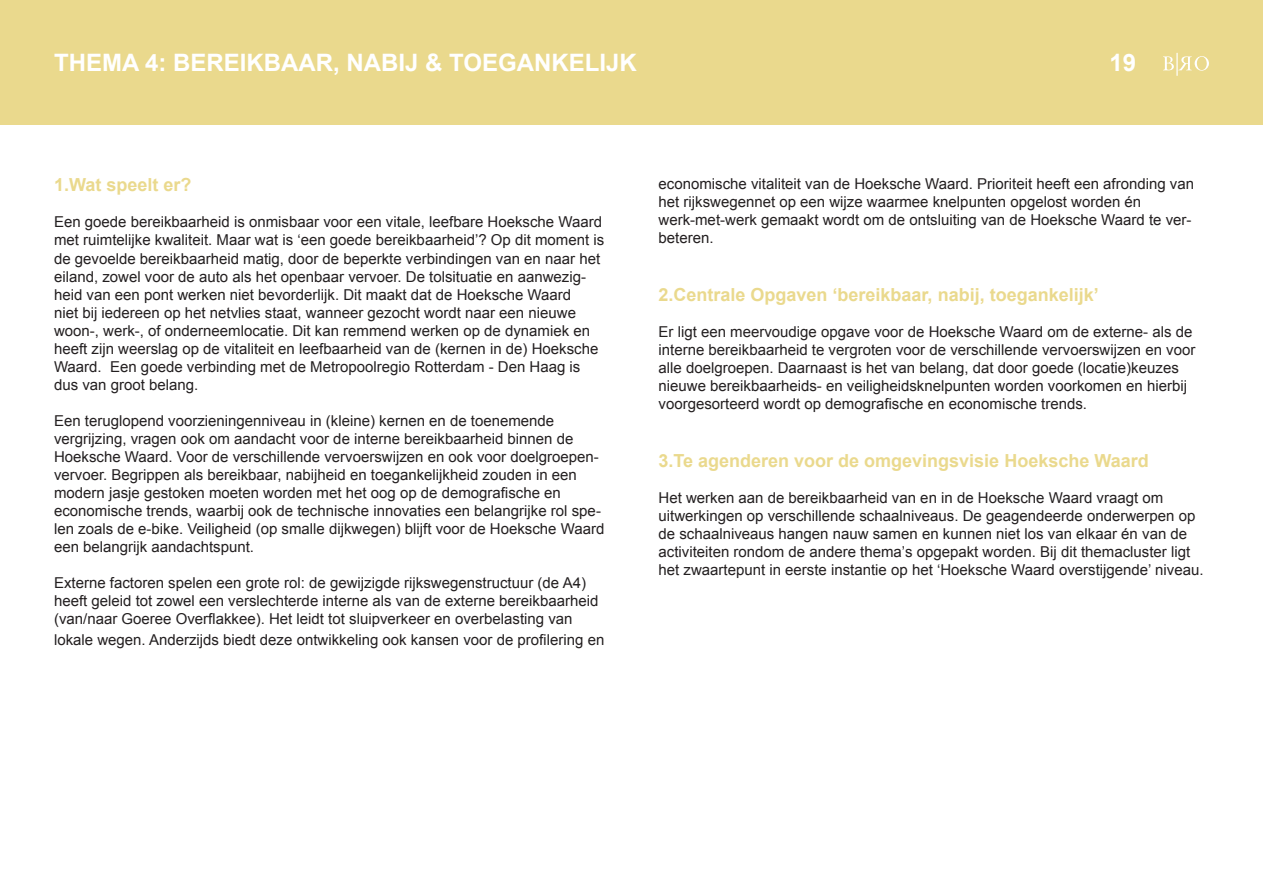
<style>
.page{position:relative;width:1263px;height:893px;background:#fff}
.page>*{position:absolute;margin:0;border:0;box-sizing:border-box;transform-origin:0 0}
.t1{font:700 24px "Arial";color:#fff}
.t2{font:700 18px "Arial";color:#ead98d}
.t3{font:15px/18px "Arial";color:#231f20}
</style>
<div class="page">
<div style="left:0;top:0;width:1263px;height:124px;background:#ead98d"></div>
<svg style="left:1163px;top:56px;width:46px;height:15px"></svg>
<hr style="left:1176px;top:53px;width:2px;height:23px;background:#fff">
<p class="t1" style="left:54px;top:47px;width:584px">THEMA 4: BEREIKBAAR, NABIJ &amp; TOEGANKELIJK</p>
<p class="t1" style="left:1109px;top:47px;width:28px">19</p>
<p class="t2" style="left:54px;top:173px;width:139px">1.Wat speelt er?</p>
<p class="t3" style="left:54px;top:213px;width:552px">Een goede bereikbaarheid is onmisbaar voor een vitale, leefbare Hoeksche Waard met ruimtelijke kwaliteit. Maar wat is ‘een goede bereikbaarheid’? Op dit moment is de gevoelde bereikbaarheid matig, door de beperkte verbindingen van en naar het eiland, zowel voor de auto als het openbaar vervoer. De tolsituatie en aanwezig&shy;heid van een pont werken niet bevorderlijk. Dit maakt dat de Hoeksche Waard<br>niet bij iedereen op het netvlies staat, wanneer gezocht wordt naar een nieuwe woon-, werk-, of onderneemlocatie. Dit kan remmend werken op de dynamiek en heeft zijn weerslag op de vitaliteit en leefbaarheid van de (kernen in de) Hoeksche Waard. Een goede verbinding met de Metropoolregio Rotterdam - Den Haag is dus van groot belang.</p>
<p class="t3" style="left:54px;top:411px;width:546px">Een teruglopend voorzieningenniveau in (kleine) kernen en de toenemende vergrijzing, vragen ook om aandacht voor de interne bereikbaarheid binnen de Hoeksche Waard. Voor de verschillende vervoerswijzen en ook voor doelgroepen&shy;vervoer. Begrippen als bereikbaar, nabijheid en toegankelijkheid zouden in een modern jasje gestoken moeten worden met het oog op de demografische en</p>
<p class="t3" style="left:54px;top:501px;width:552px">economische trends, waarbij ook de technische innovaties een belangrijke rol spe&shy;len zoals de e-bike. Veiligheid (op smalle dijkwegen) blijft voor de Hoeksche Waard een belangrijk aandachtspunt.</p>
<p class="t3" style="left:54px;top:573px;width:546px">Externe factoren spelen een grote rol: de gewijzigde rijkswegenstructuur (de A4) heeft geleid tot zowel een verslechterde interne als van de externe bereikbaarheid (van/naar Goeree Overflakkee). Het leidt tot sluipverkeer en overbelasting van</p>
<p class="t3" style="left:54px;top:631px;width:552px">lokale wegen. Anderzijds biedt deze ontwikkeling ook kansen voor de profilering en</p>
<p class="t3" style="left:658px;top:175px;width:537px">economische vitaliteit van de Hoeksche Waard. Prioriteit heeft een afronding van het rijkswegennet op een wijze waarmee knelpunten opgelost worden én</p>
<p class="t3" style="left:658px;top:211px;width:534px">werk-met-werk gemaakt wordt om de ontsluiting van de Hoeksche Waard te ver&shy;beteren.</p>
<p class="t2" style="left:658px;top:283px;width:442px">2.Centrale Opgaven ‘bereikbaar, nabij, toegankelijk’</p>
<p class="t3" style="left:658px;top:323px;width:538px">Er ligt een meervoudige opgave voor de Hoeksche Waard om de externe- als de interne bereikbaarheid te vergroten voor de verschillende vervoerswijzen en voor alle doelgroepen. Daarnaast is het van belang, dat door goede (locatie)keuzes nieuwe bereikbaarheids- en veiligheidsknelpunten worden voorkomen en hierbij voorgesorteerd wordt op demografische en economische trends.</p>
<p class="t2" style="left:658px;top:448px;width:492px">3.Te agenderen voor de omgevingsvisie Hoeksche Waard</p>
<p class="t3" style="left:658px;top:488px;width:547px">Het werken aan de bereikbaarheid van en in de Hoeksche Waard vraagt om uitwerkingen op verschillende schaalniveaus. De geagendeerde onderwerpen op de schaalniveaus hangen nauw samen en kunnen niet los van elkaar én van de activiteiten rondom de andere thema’s opgepakt worden. Bij dit themacluster ligt het zwaartepunt in eerste instantie op het ‘Hoeksche Waard overstijgende’ niveau.</p>
</div>
